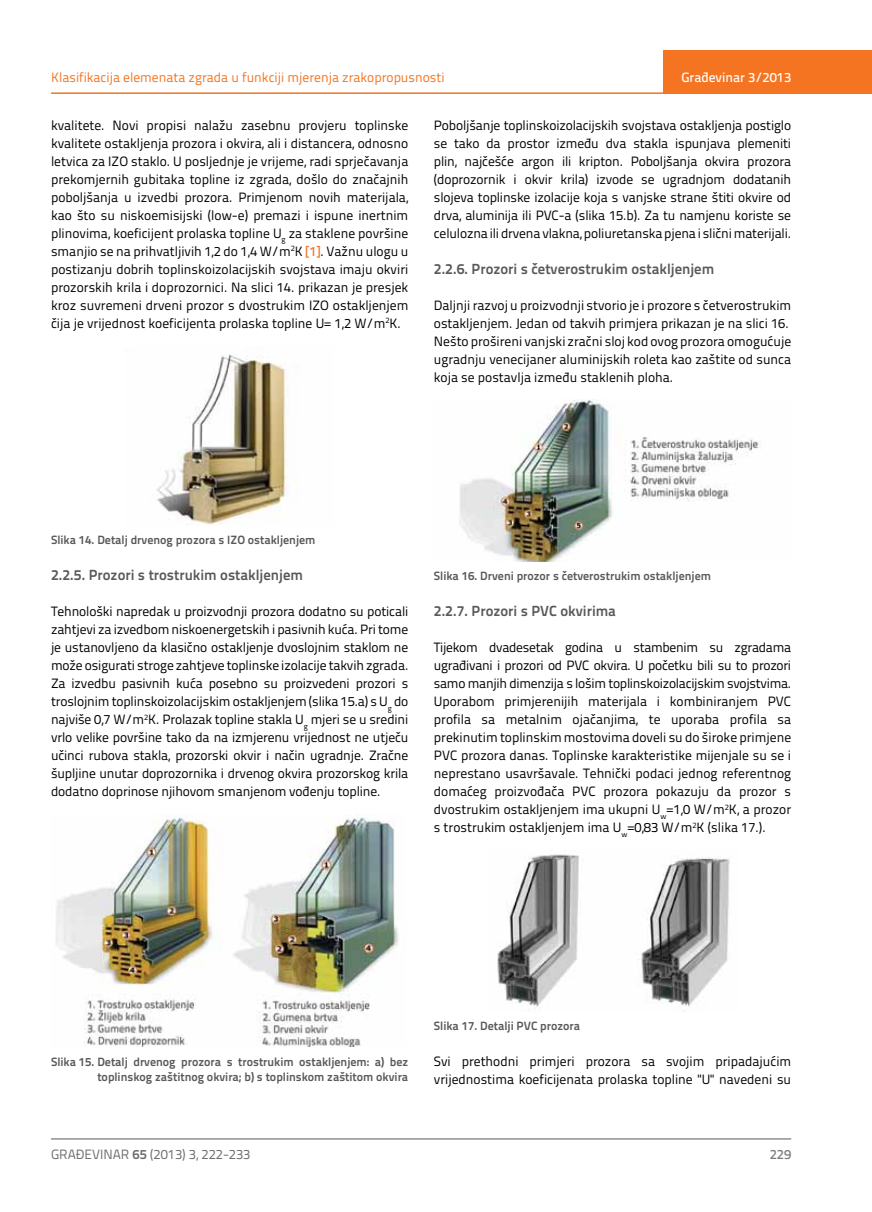
<style>
.page{position:relative;width:872px;height:1212px;background:#fff}
.page>*{position:absolute;margin:0;border:0;box-sizing:border-box;transform-origin:0 0}
.t1{font:700 14.7px "Titillium Text 22 L";color:#58595b}
.t2{font:13.5px/18px "Titillium Text 22 L";color:#000;text-align:justify}
.t3{font:13.5px "Titillium Text 22 L";color:#f47421}
.t4{font:13.5px "Titillium Text 22 L";color:#6d6e71}
.t5{font:500 13.5px "Titillium Text 22 L";color:#fff}
.t6{font:500 13.5px "Titillium Text 22 L";color:#797a7d}
.t7{font:700 12px/15px "Titillium Text 22 L";color:#58595b;text-align:right}
.s1{font-weight:500;color:#f47421}
.s2{font-weight:700}
</style>
<div class="page">
<hr style="left:51px;top:92px;width:821px;height:2px;background:#f47421">
<div style="left:663px;top:50px;width:209px;height:44px;background:#f47421"></div>
<hr style="left:51px;top:1139px;width:740px;height:1px;background:#58595b">
<img style="left:157px;top:349px;width:140px;height:177px">
<img style="left:56px;top:814px;width:342px;height:233px">
<img style="left:459px;top:399px;width:301px;height:163px">
<img style="left:497px;top:854px;width:233px;height:158px">
<p class="t3" style="left:51px;top:68px;width:395px">Klasifikacija elemenata zgrada u funkciji mjerenja zrakopropusnosti</p>
<p class="t2" style="left:51px;top:115px;width:359px">kvalitete. Novi propisi nalažu zasebnu provjeru toplinske kvalitete ostakljenja prozora i okvira, ali i distancera, odnosno letvica za IZO staklo. U posljednje je vrijeme, radi sprječavanja prekomjernih gubitaka topline iz zgrada, došlo do značajnih poboljšanja u izvedbi prozora. Primjenom novih materijala, kao što su niskoemisijski (low-e) premazi i ispune inertnim plinovima, koeficijent prolaska topline U<sub>g</sub> za staklene površine smanjio se na prihvatljivih 1,2 do 1,4 W/m<sup>2</sup>K <span class="s1">[1]</span>. Važnu ulogu u postizanju dobrih toplinskoizolacijskih svojstava imaju okviri prozorskih krila i doprozornici. Na slici 14. prikazan je presjek kroz suvremeni drveni prozor s dvostrukim IZO ostakljenjem čija je vrijednost koeficijenta prolaska topline U= 1,2 W/m<sup>2</sup>K.</p>
<p class="t5" style="left:681px;top:67px;width:111px">Građevinar 3/2013</p>
<p class="t2" style="left:434px;top:115px;width:359px">Poboljšanje toplinskoizolacijskih svojstava ostakljenja postiglo se tako da prostor između dva stakla ispunjava plemeniti plin, najčešće argon ili kripton. Poboljšanja okvira prozora (doprozornik i okvir krila) izvode se ugradnjom dodatanih slojeva toplinske izolacije koja s vanjske strane štiti okvire od drva, aluminija ili PVC-a (slika 15.b). Za tu namjenu koriste se celulozna ili drvena vlakna, poliuretanska pjena i slični materijali.</p>
<p class="t1" style="left:434px;top:257px;width:282px">2.2.6. Prozori s četverostrukim ostakljenjem</p>
<p class="t2" style="left:434px;top:295px;width:359px;text-align:left">Daljnji razvoj u proizvodnji stvorio je i prozore s četverostrukim ostakljenjem. Jedan od takvih primjera prikazan je na slici 16.<br>Nešto prošireni vanjski zračni sloj kod ovog prozora omogućuje ugradnju venecijaner aluminijskih roleta kao zaštite od sunca koja se postavlja između staklenih ploha.</p>
<p class="t7" style="left:51px;top:531px;width:266px">Slika 14. Detalj drvenog prozora s IZO ostakljenjem</p>
<p class="t1" style="left:51px;top:563px;width:253px">2.2.5. Prozori s trostrukim ostakljenjem</p>
<p class="t2" style="left:51px;top:601px;width:359px">Tehnološki napredak u proizvodnji prozora dodatno su poticali zahtjevi za izvedbom niskoenergetskih i pasivnih kuća. Pri tome je ustanovljeno da klasično ostakljenje dvoslojnim staklom ne može osigurati stroge zahtjeve toplinske izolacije takvih zgrada.<br>Za izvedbu pasivnih kuća posebno su proizvedeni prozori s troslojnim toplinskoizolacijskim ostakljenjem (slika 15.a) s U<sub>g</sub> do najviše 0,7 W/m<sup>2</sup>K. Prolazak topline stakla U<sub>g</sub> mjeri se u sredini vrlo velike površine tako da na izmjerenu vrijednost ne utječu učinci rubova stakla, prozorski okvir i način ugradnje. Zračne šupljine unutar doprozornika i drvenog okvira prozorskog krila dodatno doprinose njihovom smanjenom vođenju topline.</p>
<p class="t7" style="left:434px;top:567px;width:279px">Slika 16. Drveni prozor s četverostrukim ostakljenjem</p>
<p class="t1" style="left:434px;top:599px;width:184px">2.2.7. Prozori s PVC okvirima</p>
<p class="t2" style="left:434px;top:637px;width:359px">Tijekom dvadesetak godina u stambenim su zgradama ugrađivani i prozori od PVC okvira. U početku bili su to prozori samo manjih dimenzija s lošim toplinskoizolacijskim svojstvima.<br>Uporabom primjerenijih materijala i kombiniranjem PVC profila sa metalnim ojačanjima, te uporaba profila sa prekinutim toplinskim mostovima doveli su do široke primjene PVC prozora danas. Toplinske karakteristike mijenjale su se i neprestano usavršavale. Tehnički podaci jednog referentnog domaćeg proizvođača PVC prozora pokazuju da prozor s dvostrukim ostakljenjem ima ukupni U<sub>w</sub>=1,0 W/m<sup>2</sup>K, a prozor s trostrukim ostakljenjem ima U<sub>w</sub>=0,83 W/m<sup>2</sup>K (slika 17.).</p>
<p class="t7" style="left:51px;top:1054px;width:359px">Slika 15. Detalj drvenog prozora s trostrukim ostakljenjem: a) bez toplinskog zaštitnog okvira; b) s toplinskom zaštitom okvira</p>
<p class="t7" style="left:434px;top:1018px;width:148px">Slika 17. Detalji PVC prozora</p>
<p class="t2" style="left:434px;top:1052px;width:359px">Svi prethodni primjeri prozora sa svojim pripadajućim vrijednostima koeficijenata prolaska topline "U" navedeni su</p>
<p class="t4" style="left:51px;top:1144px;width:201px">GRAĐEVINAR <span class="s2">65</span> (2013) 3, 222-233</p>
<p class="t6" style="left:769px;top:1144px;width:23px">229</p>
</div>
